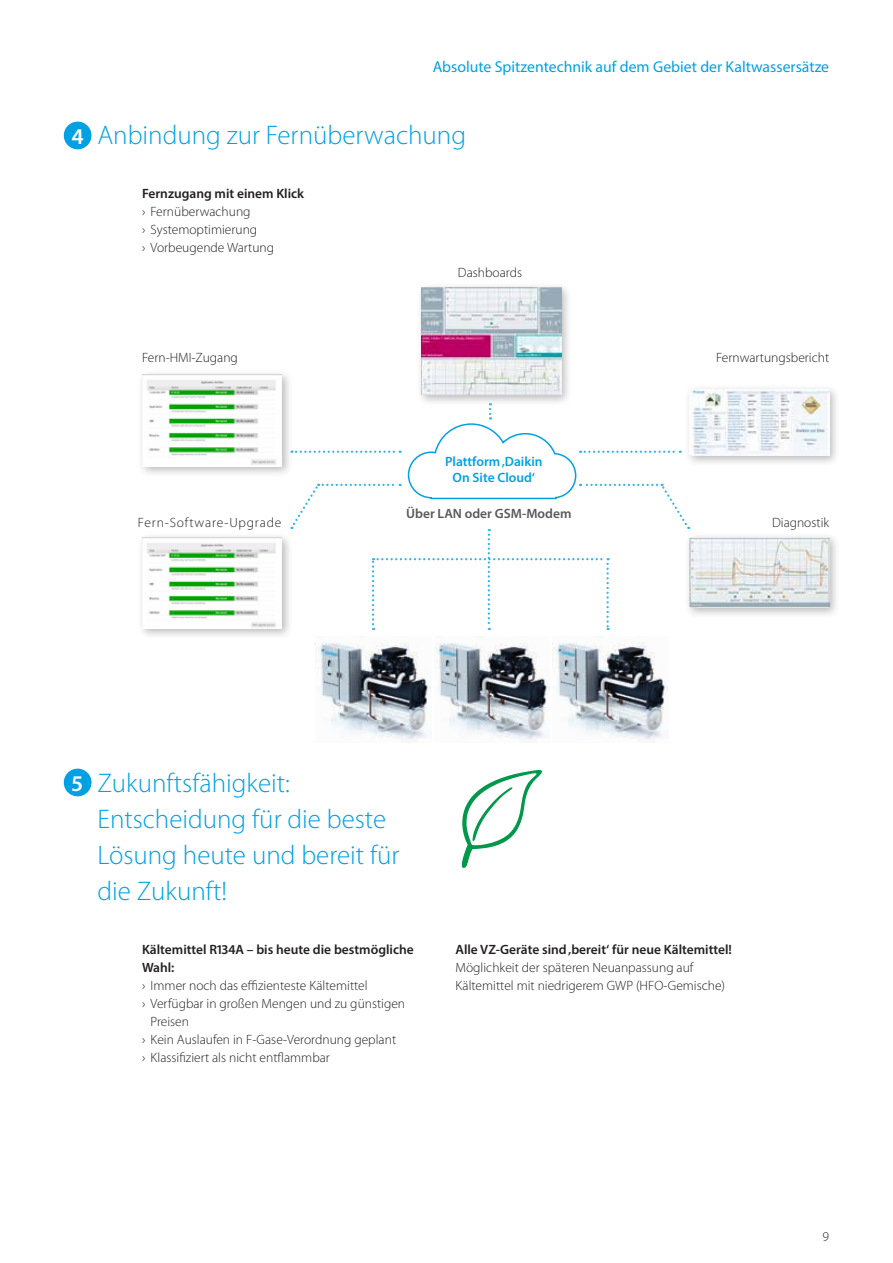
<style>
.page{position:relative;width:893px;height:1263px;background:#fff}
.page>*{position:absolute;margin:0;border:0;box-sizing:border-box;transform-origin:0 0}
.t1{font:300 27px/36px "Myriad Pro";color:#00a1e3}
.t2{font:15.75px "Myriad Pro";color:#00a1e3}
.t3{font:300 13.5px/18px "Myriad Pro";color:#231f20}
.t4{font:600 13.5px/18px "Myriad Pro";color:#231f20}
.t5{font:600 13.5px/16.5px "Myriad Pro";color:#00a1e3;text-align:center}
.t6{font:300 13.5px "Myriad Pro";letter-spacing:.06em;color:#231f20}
.t7{font:600 13.5px "Myriad Pro";color:#57585a}
.s1{font-weight:600;font-size:22.5px;color:#fff}
</style>
<div class="page">
<img style="left:316px;top:636px;width:115px;height:103px">
<img style="left:434px;top:636px;width:116px;height:103px">
<img style="left:553px;top:636px;width:115px;height:103px">
<div style="left:416px;top:282px;width:157px;height:124px;background:#231f20;opacity:.3"></div>
<img style="left:422px;top:287px;width:139px;height:108px">
<div style="left:137px;top:369px;width:156px;height:108px;background:#231f20;opacity:.3"></div>
<img style="left:142px;top:374px;width:139px;height:92px">
<div style="left:137px;top:532px;width:156px;height:108px;background:#231f20;opacity:.3"></div>
<img style="left:142px;top:537px;width:139px;height:92px">
<div style="left:684px;top:532px;width:156px;height:87px;background:#231f20;opacity:.3"></div>
<img style="left:690px;top:537px;width:139px;height:71px">
<div style="left:684px;top:384px;width:156px;height:83px;background:#231f20;opacity:.3"></div>
<img style="left:690px;top:389px;width:139px;height:67px">
<svg style="left:462px;top:770px;width:80px;height:98px"></svg>
<div style="left:64px;top:122px;width:27px;height:27px;background:#00a1e3;border-radius:50%"></div>
<div style="left:64px;top:769px;width:27px;height:27px;background:#00a1e3;border-radius:50%"></div>
<svg style="left:291px;top:403px;width:398px;height:227px"></svg>
<p class="t2" style="left:433px;top:57px;width:398px">Absolute Spitzentechnik auf dem Gebiet der Kaltwassersätze</p>
<h1 class="t1" style="left:72px;top:117px;width:396px"><span class="s1">4</span> Anbindung zur Fernüberwachung</h1>
<p class="t4" style="left:142px;top:184px;width:164px">Fernzugang mit einem Klick</p>
<p class="t3" style="left:142px;top:203px;width:134px">› Fernüberwachung<br>› Systemoptimierung<br>› Vorbeugende Wartung</p>
<p class="t3" style="left:142px;top:349px;width:97px">Fern-HMI-Zugang</p>
<p class="t3" style="left:458px;top:264px;width:66px">Dashboards</p>
<p class="t3" style="left:716px;top:349px;width:114px">Fernwartungsbericht</p>
<p class="t5" style="left:445px;top:453px;width:99px">Plattform ‚Daikin<br>On Site Cloud‘</p>
<p class="t7" style="left:406px;top:504px;width:167px">Über LAN oder GSM-Modem</p>
<p class="t6" style="left:138px;top:515px;width:145px">Fern-Software-Upgrade</p>
<p class="t3" style="left:772px;top:514px;width:59px">Diagnostik</p>
<h1 class="t1" style="left:97px;top:765px;width:304px;text-indent:-25px"><span class="s1">5</span> Zukunftsfähigkeit:<br>Entscheidung für die beste<br>Lösung heute und bereit für die Zukunft!</h1>
<p class="t4" style="left:142px;top:940px;width:273px">Kältemittel R134A – bis heute die bestmögliche<br>Wahl:</p>
<p class="t3" style="left:142px;top:977px;width:227px">› Immer noch das effizienteste Kältemittel</p>
<p class="t3" style="left:142px;top:995px;width:265px">› Verfügbar in großen Mengen und zu günstigen</p>
<p class="t3" style="left:151px;top:1013px;width:40px">Preisen</p>
<p class="t3" style="left:142px;top:1031px;width:256px">› Kein Auslaufen in F-Gase-Verordnung geplant</p>
<p class="t3" style="left:142px;top:1049px;width:189px">› Klassifiziert als nicht entflammbar</p>
<p class="t4" style="left:455px;top:940px;width:278px">Alle VZ-Geräte sind ‚bereit‘ für neue Kältemittel!</p>
<p class="t3" style="left:455px;top:959px;width:271px">Möglichkeit der späteren Neuanpassung auf<br>Kältemittel mit niedrigerem GWP (HFO-Gemische)</p>
<p class="t3" style="left:823px;top:1227px;width:8px">9</p>
</div>
